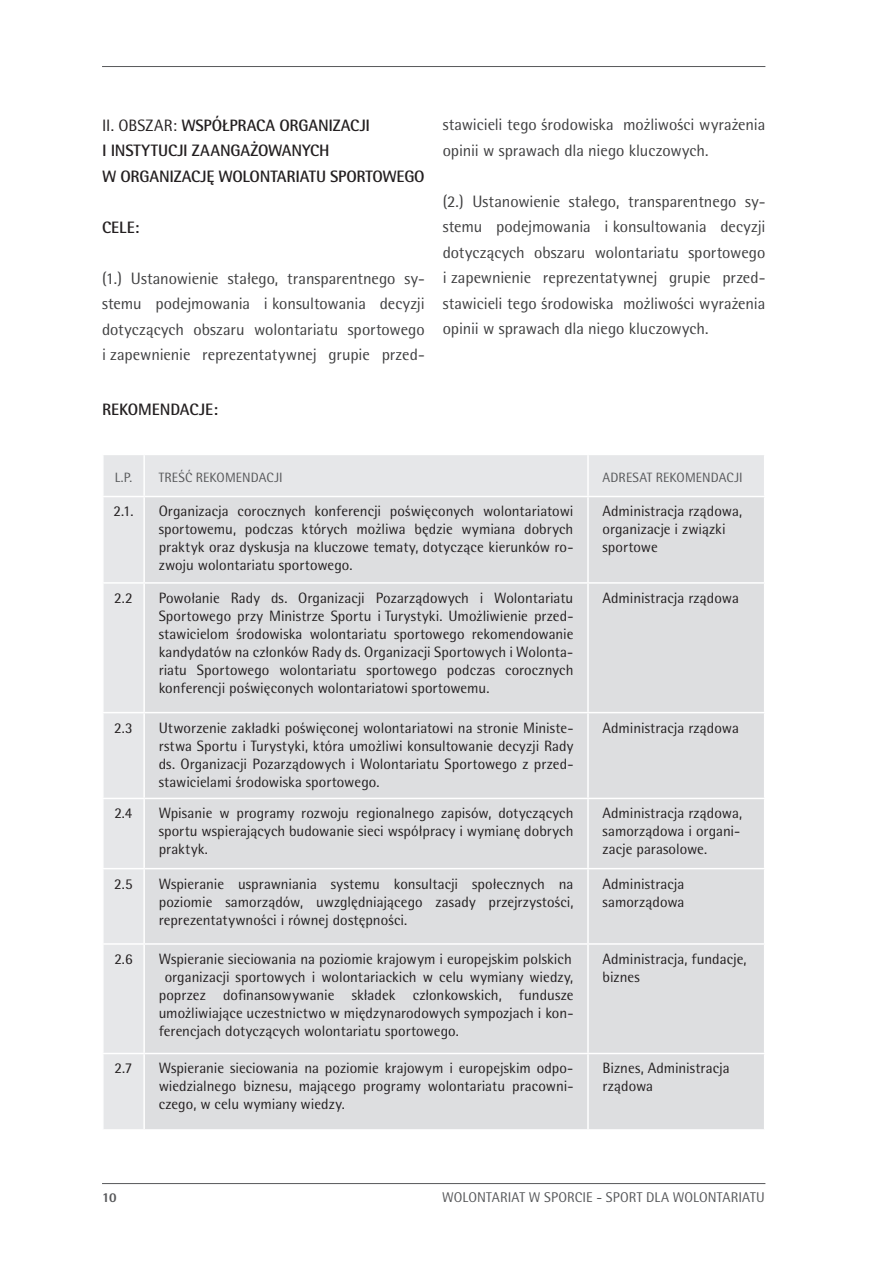
<style>
.page{position:relative;width:893px;height:1263px;background:#fff}
.page>*{position:absolute;margin:0;border:0;box-sizing:border-box;transform-origin:0 0}
.t1{font:16.5px/25.5px "Rotis Semi Sans Pl";letter-spacing:-.005em;color:#3f3f40;text-align:justify}
.t2{font:700 16.5px/25.5px "Rotis Semi Sans Pl";letter-spacing:-.01em;color:#231f20}
.t3{font:15px/18px "Rotis Semi Sans Pl";color:#231f20;text-align:justify}
.t4{font:14.1px "Rotis Semi Sans Pl";letter-spacing:.01em;color:#57585a}
.t5{font:13.5px "Rotis Semi Sans Pl";letter-spacing:.01em;color:#57585a}
.t6{font:13.5px "Rotis Semi Sans Pl Ex Bd";color:#57585a}
.s1{font-weight:400}
</style>
<div class="page">
<hr style="left:102px;top:1183px;width:663px;height:1px;background:#57585a">
<hr style="left:102px;top:66px;width:663px;height:1px;background:#57585a">
<div style="left:104px;top:455px;width:660px;height:674px;background:#e6e7e9"></div>
<div style="left:145px;top:497px;width:619px;height:632px;background:#dddee0"></div>
<hr style="left:143px;top:455px;width:2px;height:41px;background:#fff">
<hr style="left:587px;top:455px;width:2px;height:41px;background:#fff">
<hr style="left:102px;top:496px;width:42px;height:1px;background:#fff">
<hr style="left:102px;top:582px;width:42px;height:2px;background:#fff">
<hr style="left:102px;top:712px;width:42px;height:1px;background:#fff">
<hr style="left:143px;top:713px;width:2px;height:85px;background:#fff">
<hr style="left:587px;top:713px;width:2px;height:85px;background:#fff">
<hr style="left:102px;top:798px;width:42px;height:1px;background:#fff">
<hr style="left:144px;top:798px;width:444px;height:1px;background:#fff">
<hr style="left:143px;top:799px;width:2px;height:69px;background:#fff">
<hr style="left:588px;top:798px;width:177px;height:1px;background:#fff">
<hr style="left:587px;top:799px;width:2px;height:69px;background:#fff">
<hr style="left:102px;top:868px;width:42px;height:1px;background:#fff">
<hr style="left:144px;top:868px;width:444px;height:1px;background:#fff">
<hr style="left:143px;top:869px;width:2px;height:74px;background:#fff">
<hr style="left:588px;top:868px;width:177px;height:1px;background:#fff">
<hr style="left:587px;top:869px;width:2px;height:74px;background:#fff">
<hr style="left:102px;top:943px;width:42px;height:2px;background:#fff">
<hr style="left:144px;top:943px;width:444px;height:2px;background:#fff">
<hr style="left:143px;top:945px;width:2px;height:108px;background:#fff">
<hr style="left:588px;top:943px;width:177px;height:2px;background:#fff">
<hr style="left:587px;top:945px;width:2px;height:108px;background:#fff">
<hr style="left:102px;top:1053px;width:42px;height:1px;background:#fff">
<hr style="left:144px;top:1053px;width:444px;height:1px;background:#fff">
<hr style="left:143px;top:1054px;width:2px;height:75px;background:#fff">
<hr style="left:588px;top:1053px;width:177px;height:1px;background:#fff">
<hr style="left:587px;top:1054px;width:2px;height:75px;background:#fff">
<hr style="left:144px;top:496px;width:444px;height:1px;background:#fff">
<hr style="left:143px;top:497px;width:2px;height:85px;background:#fff">
<hr style="left:588px;top:496px;width:177px;height:1px;background:#fff">
<hr style="left:587px;top:497px;width:2px;height:85px;background:#fff">
<hr style="left:144px;top:582px;width:444px;height:2px;background:#fff">
<hr style="left:143px;top:584px;width:2px;height:128px;background:#fff">
<hr style="left:144px;top:712px;width:444px;height:1px;background:#fff">
<hr style="left:588px;top:582px;width:177px;height:2px;background:#fff">
<hr style="left:587px;top:584px;width:2px;height:128px;background:#fff">
<hr style="left:588px;top:712px;width:177px;height:1px;background:#fff">
<p class="t2" style="left:102px;top:112px;width:324px"><span class="s1">II. OBSZAR:</span> WSPÓŁPRACA ORGANIZACJI<br>I INSTYTUCJI ZAANGAŻOWANYCH<br>W ORGANIZACJĘ WOLONTARIATU SPORTOWEGO</p>
<p class="t2" style="left:102px;top:214px;width:39px">CELE:</p>
<p class="t1" style="left:102px;top:265px;width:324px">(1.) Ustanowienie stałego, transparentnego sy&shy;stemu podejmowania i konsultowania decyzji dotyczących obszaru wolontariatu sportowego i zapewnienie reprezentatywnej grupie przed-</p>
<p class="t2" style="left:102px;top:397px;width:117px">REKOMENDACJE:</p>
<p class="t1" style="left:443px;top:112px;width:324px">stawicieli tego środowiska możliwości wyrażenia opinii w sprawach dla niego kluczowych.</p>
<p class="t1" style="left:443px;top:188px;width:324px">(2.) Ustanowienie stałego, transparentnego sy&shy;stemu podejmowania i konsultowania decyzji dotyczących obszaru wolontariatu sportowego i zapewnienie reprezentatywnej grupie przed&shy;stawicieli tego środowiska możliwości wyrażenia opinii w sprawach dla niego kluczowych.</p>
<p class="t5" style="left:115px;top:469px;width:19px">L.P.</p>
<p class="t5" style="left:159px;top:469px;width:126px">TREŚĆ REKOMENDACJI</p>
<p class="t5" style="left:602px;top:469px;width:142px">ADRESAT REKOMENDACJI</p>
<p class="t3" style="left:114px;top:502px;width:21px">2.1.</p>
<p class="t3" style="left:159px;top:502px;width:416px">Organizacja corocznych konferencji poświęconych wolontariatowi sportowemu, podczas których możliwa będzie wymiana dobrych praktyk oraz dyskusja na kluczowe tematy, dotyczące kierunków ro&shy;zwoju wolontariatu sportowego.</p>
<p class="t3" style="left:602px;top:502px;width:141px;text-align:left">Administracja rządowa, organizacje i związki sportowe</p>
<p class="t3" style="left:114px;top:589px;width:20px">2.2</p>
<p class="t3" style="left:159px;top:589px;width:416px">Powołanie Rady ds. Organizacji Pozarządowych i Wolontariatu Sportowego przy Ministrze Sportu i Turystyki. Umożliwienie przed&shy;stawicielom środowiska wolontariatu sportowego rekomendowanie kandydatów na członków Rady ds. Organizacji Sportowych i Wolonta&shy;riatu Sportowego wolontariatu sportowego podczas corocznych konferencji poświęconych wolontariatowi sportowemu.</p>
<p class="t3" style="left:602px;top:589px;width:138px">Administracja rządowa</p>
<p class="t3" style="left:114px;top:718px;width:20px">2.3</p>
<p class="t3" style="left:159px;top:718px;width:416px">Utworzenie zakładki poświęconej wolontariatowi na stronie Ministe&shy;rstwa Sportu i Turystyki, która umożliwi konsultowanie decyzji Rady ds. Organizacji Pozarządowych i Wolontariatu Sportowego z przed&shy;stawicielami środowiska sportowego.</p>
<p class="t3" style="left:602px;top:718px;width:138px">Administracja rządowa</p>
<p class="t3" style="left:114px;top:804px;width:20px">2.4</p>
<p class="t3" style="left:159px;top:804px;width:416px">Wpisanie w programy rozwoju regionalnego zapisów, dotyczących sportu wspierających budowanie sieci współpracy i wymianę dobrych praktyk.</p>
<p class="t3" style="left:602px;top:804px;width:141px">Administracja rządowa, samorządowa i organi&shy;zacje parasolowe.</p>
<p class="t3" style="left:114px;top:874px;width:20px">2.5</p>
<p class="t3" style="left:159px;top:874px;width:416px">Wspieranie usprawniania systemu konsultacji społecznych na poziomie samorządów, uwzględniającego zasady przejrzystości, reprezentatywności i równej dostępności.</p>
<p class="t3" style="left:602px;top:874px;width:84px">Administracja samorządowa</p>
<p class="t3" style="left:114px;top:950px;width:20px">2.6</p>
<p class="t3" style="left:159px;top:950px;width:415px">Wspieranie sieciowania na poziomie krajowym i europejskim polskich</p>
<p class="t3" style="left:165px;top:968px;width:410px">organizacji sportowych i wolontariackich w celu wymiany wiedzy,</p>
<p class="t3" style="left:159px;top:986px;width:416px">poprzez dofinansowywanie składek członkowskich, fundusze</p>
<p class="t3" style="left:159px;top:1004px;width:416px">umożliwiające uczestnictwo w międzynarodowych sympozjach i kon-</p>
<p class="t3" style="left:159px;top:1022px;width:302px">ferencjach dotyczących wolontariatu sportowego.</p>
<p class="t3" style="left:602px;top:950px;width:145px">Administracja, fundacje, biznes</p>
<p class="t3" style="left:115px;top:1059px;width:19px">2.7</p>
<p class="t3" style="left:159px;top:1059px;width:416px">Wspieranie sieciowania na poziomie krajowym i europejskim odpo&shy;wiedzialnego biznesu, mającego programy wolontariatu pracowni&shy;czego, w celu wymiany wiedzy.</p>
<p class="t3" style="left:602px;top:1059px;width:129px">Biznes, Administracja rządowa</p>
<p class="t6" style="left:102px;top:1188px;width:16px">10</p>
<p class="t4" style="left:442px;top:1188px;width:324px">WOLONTARIAT W SPORCIE - SPORT DLA WOLONTARIATU</p>
</div>
